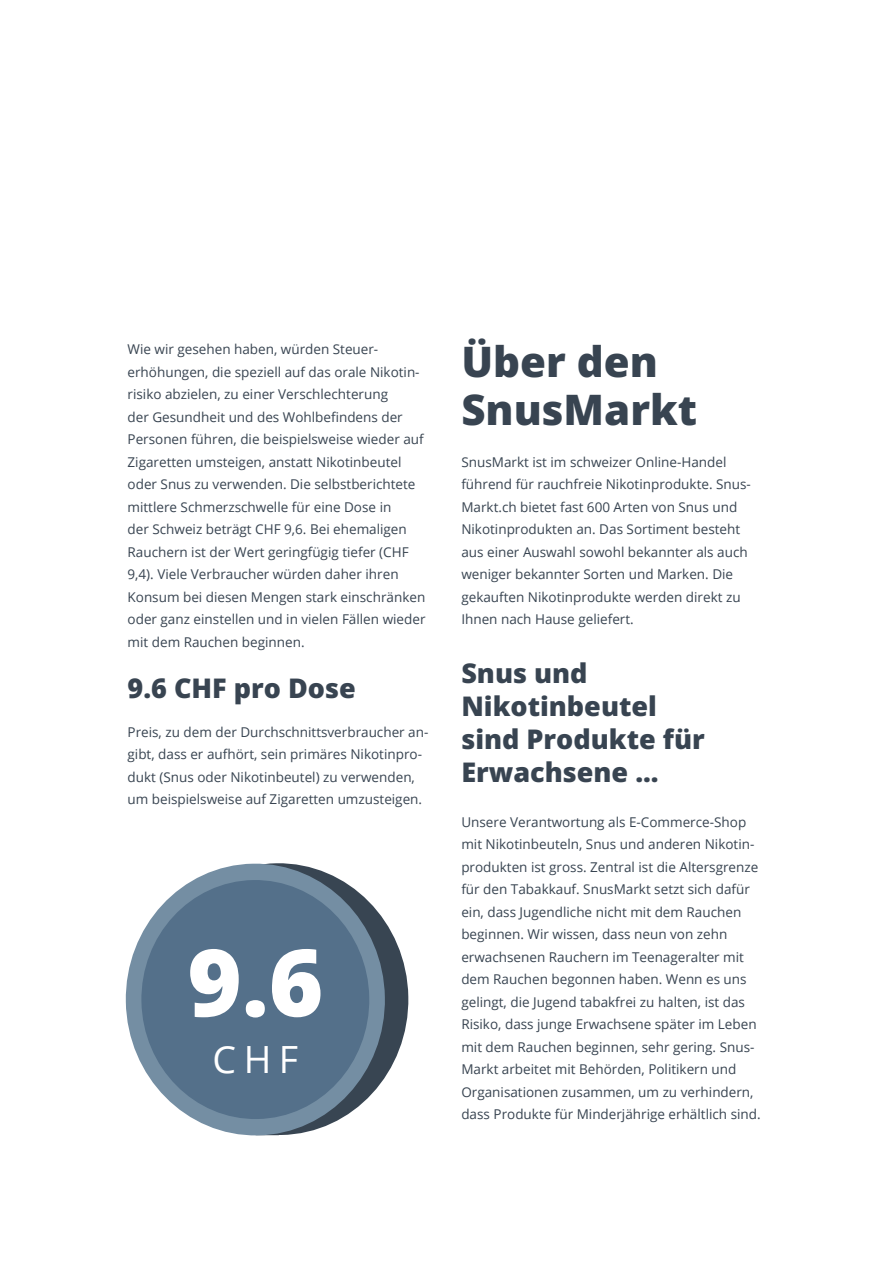
<style>
.page{position:relative;width:893px;height:1263px;background:#fff}
.page>*{position:absolute;margin:0;border:0;box-sizing:border-box;transform-origin:0 0}
.t1{font:800 93.15px "Open Sans";color:#fff}
.t2{font:800 42px/48px "Open Sans";color:#384451}
.t3{font:37.5px "Open Sans";color:#fff}
.t4{font:800 27px/33px "Open Sans";color:#384451}
.t5{font:13.5px/22.5px "Open Sans";color:#384451}
</style>
<div class="page">
<svg style="left:386px;top:923px;width:23px;height:153px;fill:#384552"></svg>
<svg style="left:125px;top:863px;width:261px;height:273px"></svg>
<svg style="left:140px;top:879px;width:230px;height:241px;background:#617b92"></svg>
<p class="t5" style="left:128px;top:338px;width:299px">Wie wir gesehen haben, würden Steuer&shy;erhöhungen, die speziell auf das orale Nikotin&shy;risiko abzielen, zu einer Verschlechterung<br>der Gesundheit und des Wohlbefindens der Personen führen, die beispielsweise wieder auf Zigaretten umsteigen, anstatt Nikotinbeutel oder Snus zu verwenden. Die selbstberichtete mittlere Schmerzschwelle für eine Dose in<br>der Schweiz beträgt CHF 9,6. Bei ehemaligen Rauchern ist der Wert geringfügig tiefer (CHF 9,4). Viele Verbraucher würden daher ihren Konsum bei diesen Mengen stark einschränken oder ganz einstellen und in vielen Fällen wieder mit dem Rauchen beginnen.</p>
<h3 class="t4" style="left:128px;top:671px;width:230px">9.6 CHF pro Dose</h3>
<p class="t5" style="left:128px;top:720px;width:302px">Preis, zu dem der Durchschnittsverbraucher an&shy;gibt, dass er aufhört, sein primäres Nikotinpro&shy;dukt (Snus oder Nikotinbeutel) zu verwenden, um beispielsweise auf Zigaretten umzusteigen.</p>
<h1 class="t1" style="left:187px;top:919px;width:138px">9.6</h1>
<h3 class="t3" style="left:212px;top:1033px;width:87px">CHF</h3>
<h2 class="t2" style="left:461px;top:336px;width:237px">Über den<br>SnusMarkt</h2>
<p class="t5" style="left:461px;top:450px;width:291px">SnusMarkt ist im schweizer Online-Handel führend für rauchfreie Nikotinprodukte. Snus-Markt.ch bietet fast 600 Arten von Snus und Nikotinprodukten an. Das Sortiment besteht aus einer Auswahl sowohl bekannter als auch weniger bekannter Sorten und Marken. Die gekauften Nikotinprodukte werden direkt zu Ihnen nach Hause geliefert.</p>
<h3 class="t4" style="left:461px;top:656px;width:245px">Snus und<br>Nikotinbeutel sind Produkte für<br>Erwachsene ...</h3>
<p class="t5" style="left:461px;top:810px;width:301px">Unsere Verantwortung als E-Commerce-Shop mit Nikotinbeuteln, Snus und anderen Nikotin&shy;produkten ist gross. Zentral ist die Altersgrenze für den Tabakkauf. SnusMarkt setzt sich dafür ein, dass Jugendliche nicht mit dem Rauchen beginnen. Wir wissen, dass neun von zehn erwachsenen Rauchern im Teenageralter mit dem Rauchen begonnen haben. Wenn es uns gelingt, die Jugend tabakfrei zu halten, ist das Risiko, dass junge Erwachsene später im Leben mit dem Rauchen beginnen, sehr gering. Snus-Markt arbeitet mit Behörden, Politikern und Organisationen zusammen, um zu verhindern, dass Produkte für Minderjährige erhältlich sind.</p>
</div>
